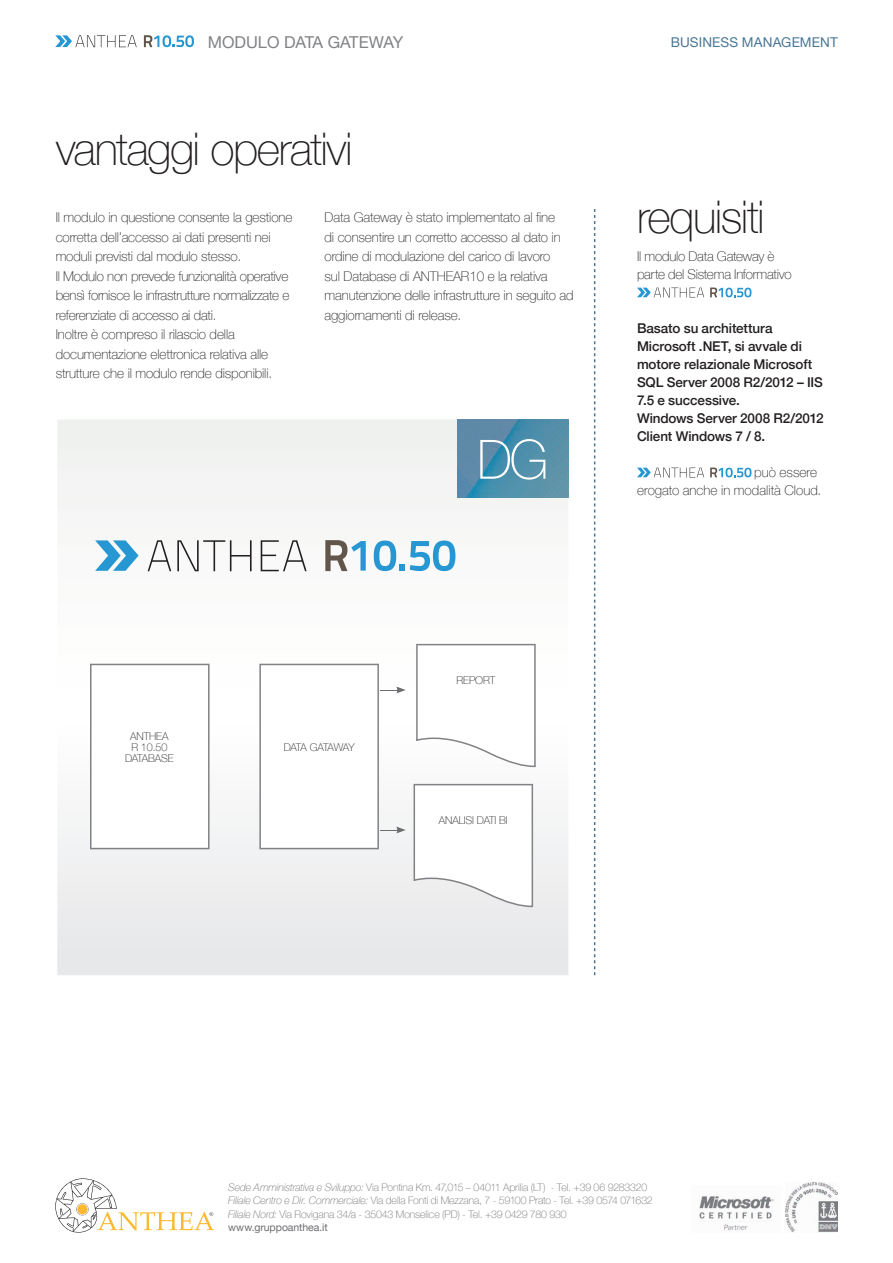
<style>
.page{position:relative;width:893px;height:1263px;background:#fff}
.page>*{position:absolute;margin:0;border:0;box-sizing:border-box;transform-origin:0 0}
.t1{font:100 54.3px "Helvetica Neue";color:#fff}
.t2{font:100 45px "Helvetica Neue";letter-spacing:-.035em;color:#231f20}
.t3{font:16.35px "Helvetica Neue";color:#808285}
.t4{font:100 13.5px/19.5px "Helvetica Neue";letter-spacing:-.01em;color:#231f20}
.t5{font:500 13.5px/18px "Helvetica Neue";letter-spacing:-.005em;color:#231f20}
.t6{font:13.5px "Helvetica Neue";letter-spacing:.01em;color:#497695}
.t7{font:100 10.8px/10.8px "Helvetica Neue";letter-spacing:-.01em;color:#231f20;text-align:center}
.t8{font:100 10.8px "Helvetica Neue";letter-spacing:-.08em;color:#231f20}
.t9{font:100 10.5px/13.5px "Helvetica Neue";letter-spacing:-.01em;color:#6c6d70}
.s1{font-style:italic}
.s2{font-weight:400}
</style>
<div class="page">
<svg style="left:57px;top:420px;width:511px;height:555px"></svg>
<svg style="left:710px;top:287px;width:41px;height:10px"></svg>
<svg style="left:637px;top:288px;width:67px;height:9px"></svg>
<svg style="left:710px;top:467px;width:41px;height:10px"></svg>
<svg style="left:637px;top:468px;width:67px;height:9px"></svg>
<svg style="left:144px;top:35px;width:50px;height:12px"></svg>
<svg style="left:55px;top:35px;width:82px;height:12px"></svg>
<img style="left:785px;top:1182px;width:53px;height:51px">
<img style="left:699px;top:1196px;width:75px;height:35px">
<svg style="left:594px;top:209px;width:1px;height:766px"></svg>
<svg style="left:55px;top:1178px;width:159px;height:54px"></svg>
<img style="left:457px;top:419px;width:111px;height:78px">
<svg style="left:90px;top:664px;width:120px;height:185px"></svg>
<svg style="left:416px;top:644px;width:120px;height:123px"></svg>
<svg style="left:148px;top:540px;width:23px;height:31px"></svg>
<svg style="left:177px;top:540px;width:75px;height:31px"></svg>
<svg style="left:261px;top:540px;width:46px;height:31px"></svg>
<svg style="left:325px;top:540px;width:41px;height:31px"></svg>
<svg style="left:374px;top:540px;width:22px;height:31px"></svg>
<div style="left:399px;top:564px;width:6px;height:7px;background:#2697d3"></div>
<svg style="left:410px;top:540px;width:45px;height:31px"></svg>
<svg style="left:95px;top:540px;width:44px;height:31px"></svg>
<svg style="left:259px;top:664px;width:147px;height:185px"></svg>
<svg style="left:414px;top:784px;width:119px;height:123px"></svg>
<p class="t3" style="left:208px;top:30px;width:197px">MODULO DATA GATEWAY</p>
<h2 class="t2" style="left:56px;top:115px;width:299px">vantaggi operativi</h2>
<p class="t4" style="left:56px;top:207px;width:238px">Il modulo in questione consente la gestione corretta dell’accesso ai dati presenti nei moduli previsti dal modulo stesso.<br>Il Modulo non prevede funzionalità operative bensì fornisce le infrastrutture normalizzate e referenziate di accesso ai dati.<br>Inoltre è compreso il rilascio della documentazione elettronica relativa alle strutture che il modulo rende disponibili.</p>
<p class="t4" style="left:325px;top:207px;width:250px">Data Gateway è stato implementato al fine<br>di consentire un corretto accesso al dato in ordine di modulazione del carico di lavoro<br>sul Database di ANTHEAR10 e la relativa manutenzione delle infrastrutture in seguito ad aggiornamenti di release.</p>
<h1 class="t1" style="left:477px;top:418px;width:73px">DG</h1>
<p class="t6" style="left:671px;top:32px;width:169px">BUSINESS MANAGEMENT</p>
<h2 class="t2" style="left:637px;top:183px;width:129px">requisiti</h2>
<p class="t4" style="left:637px;top:247px;width:156px;line-height:18px">Il modulo Data Gateway è parte del Sistema Informativo</p>
<p class="t5" style="left:637px;top:319px;width:188px">Basato su architettura<br>Microsoft .NET, si avvale di motore relazionale Microsoft<br>SQL Server 2008 R2/2012 – IIS<br>7.5 e successive.<br>Windows Server 2008 R2/2012<br>Client Windows 7 / 8.</p>
<p class="t4" style="left:637px;top:463px;width:186px;line-height:18px;text-indent:117px">può essere erogato anche in modalità Cloud.</p>
<p class="t7" style="left:125px;top:731px;width:50px">ANTHEA<br>R 10.50<br>DATABASE</p>
<p class="t8" style="left:284px;top:739px;width:72px">DATA GATAWAY</p>
<p class="t7" style="left:456px;top:675px;width:40px">REPORT</p>
<p class="t7" style="left:439px;top:815px;width:70px">ANALISI DATI BI</p>
<p class="t9" style="left:228px;top:1180px;width:426px"><span class="s1">Sede Amministrativa e Sviluppo:</span> Via Pontina Km. 47,015 – 04011 Aprilia (LT) - Tel. +39 06 9283320<br><span class="s1">Filiale Centro e Dir. Commerciale:</span> Via della Fonti di Mezzana, 7 - 59100 Prato - Tel. +39 0574 071632<br><span class="s1">Filiale Nord:</span> Via Rovigana 34/a - 35043 Monselice (PD) - Tel. +39 0429 780 930 <span class="s2">www.gruppoanthea.it</span></p>
</div>
